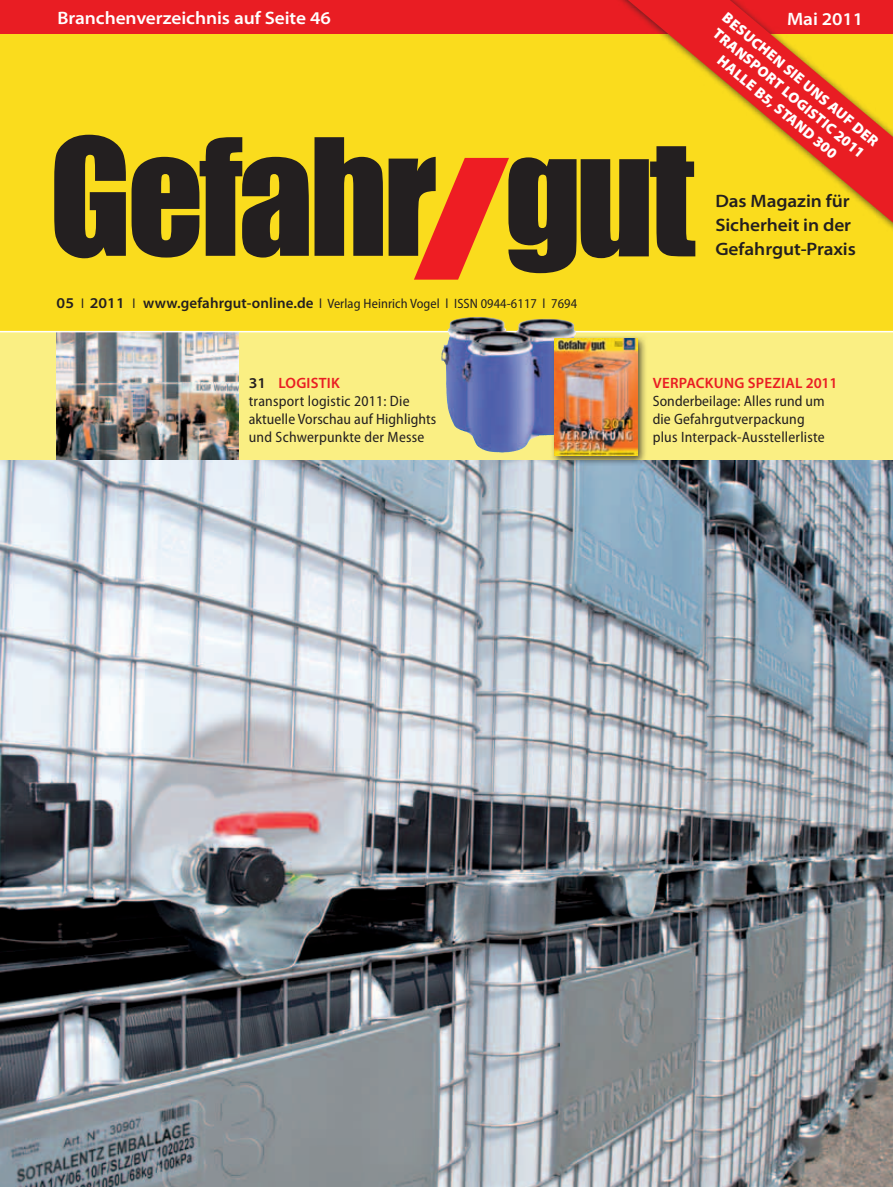
<style>
.page{position:relative;width:893px;height:1187px;background:#fff}
.page>*{position:absolute;margin:0;border:0;box-sizing:border-box;transform-origin:0 0}
.t1{font:600 semi-expanded 18px/24px "Myriad Pro";letter-spacing:-.005em;color:#231f20}
.t2{font:600 semi-expanded 18px "Myriad Pro";letter-spacing:-.005em;color:#fff}
.t3{font:semi-condensed 15px/18px "Myriad Pro";letter-spacing:.015em;color:#231f20}
.t4{font:900 15px/18px "Myriad Pro";color:#fff;text-align:center}
.t5{font:600 15px "Myriad Pro";letter-spacing:.015em;color:#e91d23}
.t6{font:semi-condensed 13.5px "Myriad Pro";letter-spacing:.01em;color:#231f20}
.s1{font-weight:600;font-stretch:semi-expanded;font-size:15px}
.s2{font-weight:600;font-stretch:normal;font-size:15px}
.s3{font-weight:600;font-stretch:semi-expanded}
.s4{font-weight:600;font-stretch:normal;color:#e91d23}
</style>
<div class="page">
<div style="left:0;top:0;width:893px;height:362px;background:#fadc1d"></div>
<div style="left:0;top:0;width:893px;height:34px;background:#e91d23"></div>
<svg style="left:54px;top:135px;width:72px;height:123px"></svg>
<svg style="left:132px;top:137px;width:251px;height:120px"></svg>
<svg style="left:389px;top:156px;width:213px;height:123px"></svg>
<img style="left:0;top:459px;width:893px;height:727px">
<div style="left:0;top:332px;width:893px;height:127px;background:#faef83"></div>
<img style="left:57px;top:332px;width:181px;height:127px">
<hr style="left:0;top:331px;width:893px;height:1px;background:#fff">
<img style="left:441px;top:317px;width:36px;height:114px">
<div style="left:550px;top:334px;width:97px;height:132px;background:#231f20;opacity:.75"></div>
<img style="left:554px;top:338px;width:83px;height:117px">
<div style="left:602px;top:0;width:291px;height:268px;background:#231f20;opacity:.75"></div>
<svg style="left:628px;top:0;width:265px;height:222px"></svg>
<p class="t2" style="left:57px;top:8px;width:275px">Branchenverzeichnis auf Seite 46</p>
<p class="t6" style="left:57px;top:296px;width:522px"><span class="s1">05</span> l <span class="s1">2011</span> l <span class="s2">WWW.GEFAHRGUT-ONLINE.DE</span> l Verlag Heinrich Vogel l ISSN 0944-6117 l 7694</p>
<p class="t3" style="left:249px;top:375px;width:189px"><span class="s3">31</span> <span class="s4">LOGISTIK<br></span>transport logistic 2011: Die aktuelle Vorschau auf Highlights und Schwerpunkte der Messe</p>
<p class="t4" style="left:730px;top:9px;width:200px;rotate:40deg">Besuchen Sie uns auf der transport logistic 2011<br>Halle B5, Stand 300</p>
<p class="t2" style="left:787px;top:9px;width:78px">Mai 2011</p>
<p class="t1" style="left:715px;top:189px;width:142px">Das Magazin für<br>Sicherheit in der<br>Gefahrgut-Praxis</p>
<p class="t5" style="left:653px;top:374px;width:186px">VERPACKUNG SPEZIAL 2011</p>
<p class="t3" style="left:653px;top:393px;width:174px">Sonderbeilage: Alles rund um die Gefahrgutverpackung plus Interpack-Ausstellerliste</p>
</div>
